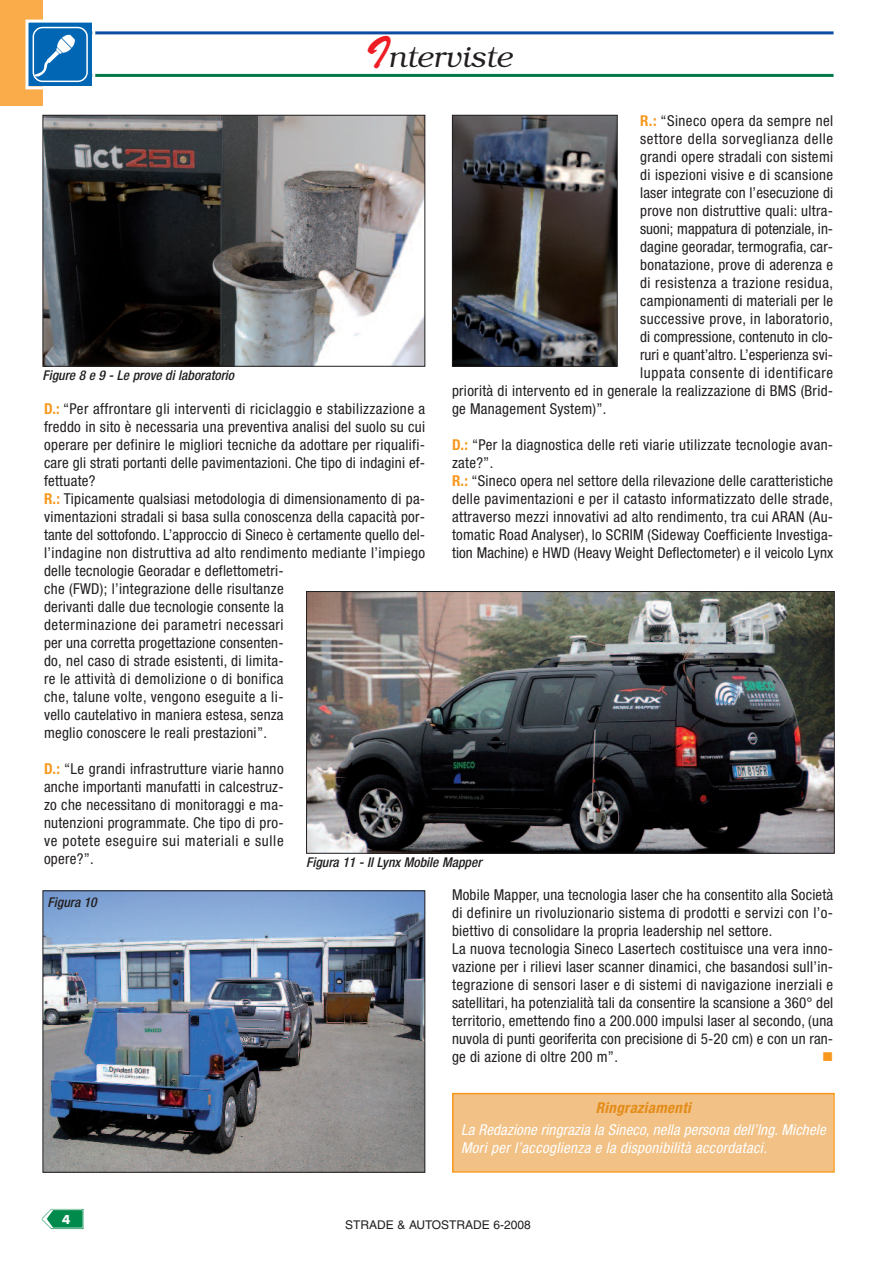
<style>
.page{position:relative;width:893px;height:1263px;background:#fff}
.page>*{position:absolute;margin:0;border:0;box-sizing:border-box;transform-origin:0 0}
.t1{font:italic 300 30px "Bookman";color:#231f20}
.t2{font:condensed 15px/18px "Helvetica Neue";letter-spacing:.02em;color:#231f20}
.t3{font:italic condensed 15px/18px "Helvetica Neue";letter-spacing:.01em;color:#fff}
.t4{font:condensed 15px "Helvetica Neue";color:#231f20}
.t5{font:condensed 15px "Helvetica Neue";letter-spacing:.045em;color:#231f20}
.t6{font:condensed 15px "Helvetica Neue";letter-spacing:.04em;color:#231f20}
.t7{font:italic 700 condensed 15px "Helvetica Neue";letter-spacing:.025em;color:#e38c18}
.t8{font:italic 500 condensed 13.5px "Helvetica Neue";color:#231f20}
.t9{font:12px "Helvetica";color:#231f20}
.t10{font:700 12px "Futura";color:#fff}
.s1{font-family:"Brush Script";font-weight:400;font-style:normal;font-size:45px;color:#ee1d23}
.s2{font-weight:700;color:#f7981d}
</style>
<div class="page">
<img style="left:42px;top:1209px;width:41px;height:20px">
<hr style="left:44px;top:31px;width:790px;height:3px;background:#0d4da1">
<hr style="left:44px;top:74px;width:790px;height:3px;background:#017a47">
<div style="left:0;top:0;width:42px;height:106px;background:#faab4a"></div>
<svg style="left:29px;top:24px;width:62px;height:61px"></svg>
<div style="left:25px;top:20px;width:70px;height:69px;border:3px solid #fff"></div>
<svg style="left:33px;top:27px;width:55px;height:55px;background:#3384c2"></svg>
<img style="left:45px;top:892px;width:378px;height:278px">
<div style="left:43px;top:890px;width:382px;height:282px;border:1px solid #231f20"></div>
<div style="left:453px;top:1094px;width:380px;height:77px;background:#f2c185"></div>
<div style="left:452px;top:1093px;width:383px;height:79px;border:2px solid #f7981d"></div>
<img style="left:454px;top:117px;width:162px;height:248px">
<div style="left:452px;top:115px;width:166px;height:252px;border:1px solid #231f20"></div>
<img style="left:45px;top:117px;width:378px;height:248px">
<div style="left:43px;top:115px;width:382px;height:252px;border:1px solid #231f20"></div>
<img style="left:308px;top:593px;width:525px;height:259px">
<div style="left:306px;top:591px;width:529px;height:263px;border:1px solid #231f20"></div>
<h1 class="t1" style="left:366px;top:40px;width:148px"><span class="s1">I</span>nterviste</h1>
<p class="t2" style="left:640px;top:113px;width:195px"><span class="s2">R.:</span> “Sineco opera da sempre nel</p>
<p class="t5" style="left:640px;top:133px;width:195px">settore della sorveglianza delle</p>
<p class="t2" style="left:640px;top:149px;width:195px">grandi opere stradali con sistemi</p>
<p class="t2" style="left:640px;top:167px;width:195px">di ispezioni visive e di scansione</p>
<p class="t2" style="left:640px;top:185px;width:195px">laser integrate con l’esecuzione di</p>
<p class="t2" style="left:640px;top:203px;width:195px">prove non distruttive quali: ultra-</p>
<p class="t4" style="left:640px;top:223px;width:195px">suoni; mappatura di potenziale, in-</p>
<p class="t2" style="left:640px;top:239px;width:195px">dagine georadar, termografia, car-</p>
<p class="t2" style="left:640px;top:257px;width:195px">bonatazione, prove di aderenza e</p>
<p class="t2" style="left:640px;top:275px;width:195px">di resistenza a trazione residua,</p>
<p class="t2" style="left:640px;top:293px;width:195px">campionamenti di materiali per le</p>
<p class="t2" style="left:640px;top:311px;width:195px">successive prove, in laboratorio,</p>
<p class="t2" style="left:640px;top:329px;width:195px">di compressione, contenuto in clo-</p>
<p class="t4" style="left:640px;top:349px;width:195px">ruri e quant’altro. L’esperienza svi-</p>
<p class="t6" style="left:640px;top:367px;width:195px">luppata consente di identificare</p>
<p class="t2" style="left:452px;top:383px;width:383px">priorità di intervento ed in generale la realizzazione di BMS (Brid-</p>
<p class="t2" style="left:452px;top:401px;width:156px">ge Management System)”.</p>
<p class="t2" style="left:452px;top:437px;width:383px"><span class="s2">D.:</span> “Per la diagnostica delle reti viarie utilizzate tecnologie avan&shy;zate?”.<br><span class="s2">R.:</span> “Sineco opera nel settore della rilevazione delle caratteristiche delle pavimentazioni e per il catasto informatizzato delle strade, attraverso mezzi innovativi ad alto rendimento, tra cui ARAN (Au&shy;tomatic Road Analyser), lo SCRIM (Sideway Coefficiente Investiga&shy;tion Machine) e HWD (Heavy Weight Deflectometer) e il veicolo Lynx</p>
<p class="t8" style="left:43px;top:370px;width:193px">Figure 8 e 9 - Le prove di laboratorio</p>
<p class="t2" style="left:44px;top:401px;width:383px"><span class="s2">D.:</span> “Per affrontare gli interventi di riciclaggio e stabilizzazione a freddo in sito è necessaria una preventiva analisi del suolo su cui operare per definire le migliori tecniche da adottare per riqualifi&shy;care gli strati portanti delle pavimentazioni. Che tipo di indagini ef&shy;fettuate?<br><span class="s2">R.:</span> Tipicamente qualsiasi metodologia di dimensionamento di pa&shy;vimentazioni stradali si basa sulla conoscenza della capacità por&shy;tante del sottofondo. L’approccio di Sineco è certamente quello del&shy;l’indagine non distruttiva ad alto rendimento mediante l’impiego delle tecnologie Georadar e deflettometri-<br>che (FWD); l’integrazione delle risultanze<br>derivanti dalle due tecnologie consente la<br>determinazione dei parametri necessari<br>per una corretta progettazione consenten-<br>do, nel caso di strade esistenti, di limita-<br>re le attività di demolizione o di bonifica<br>che, talune volte, vengono eseguite a li-<br>vello cautelativo in maniera estesa, senza<br>meglio conoscere le reali prestazioni”.</p>
<p class="t2" style="left:44px;top:761px;width:241px;text-align:justify"><span class="s2">D.:</span> “Le grandi infrastrutture viarie hanno anche importanti manufatti in calcestruz&shy;zo che necessitano di monitoraggi e ma&shy;nutenzioni programmate. Che tipo di pro&shy;ve potete eseguire sui materiali e sulle opere?”.</p>
<p class="t8" style="left:306px;top:857px;width:177px">Figura 11 - Il Lynx Mobile Mapper</p>
<p class="t8" style="left:48px;top:897px;width:51px">Figura 10</p>
<p class="t10" style="left:62px;top:1214px;width:10px">4</p>
<p class="t2" style="left:452px;top:887px;width:383px">Mobile Mapper, una tecnologia laser che ha consentito alla Società di definire un rivoluzionario sistema di prodotti e servizi con l’o&shy;biettivo di consolidare la propria leadership nel settore.<br>La nuova tecnologia Sineco Lasertech costituisce una vera inno&shy;vazione per i rilievi laser scanner dinamici, che basandosi sull’in&shy;tegrazione di sensori laser e di sistemi di navigazione inerziali e satellitari, ha potenzialità tali da consentire la scansione a 360° del territorio, emettendo fino a 200.000 impulsi laser al secondo, (una nuvola di punti georiferita con precisione di 5-20 cm) e con un ran&shy;ge di azione di oltre 200 m”.</p>
<p class="t7" style="left:596px;top:1102px;width:96px">Ringraziamenti</p>
<p class="t3" style="left:461px;top:1122px;width:366px">La Redazione ringrazia la Sineco, nella persona dell’Ing. Michele<br>Mori per l’accoglienza e la disponibilità accordataci.</p>
<p class="t9" style="left:345px;top:1220px;width:187px">STRADE &amp; AUTOSTRADE 6-2008</p>
</div>
